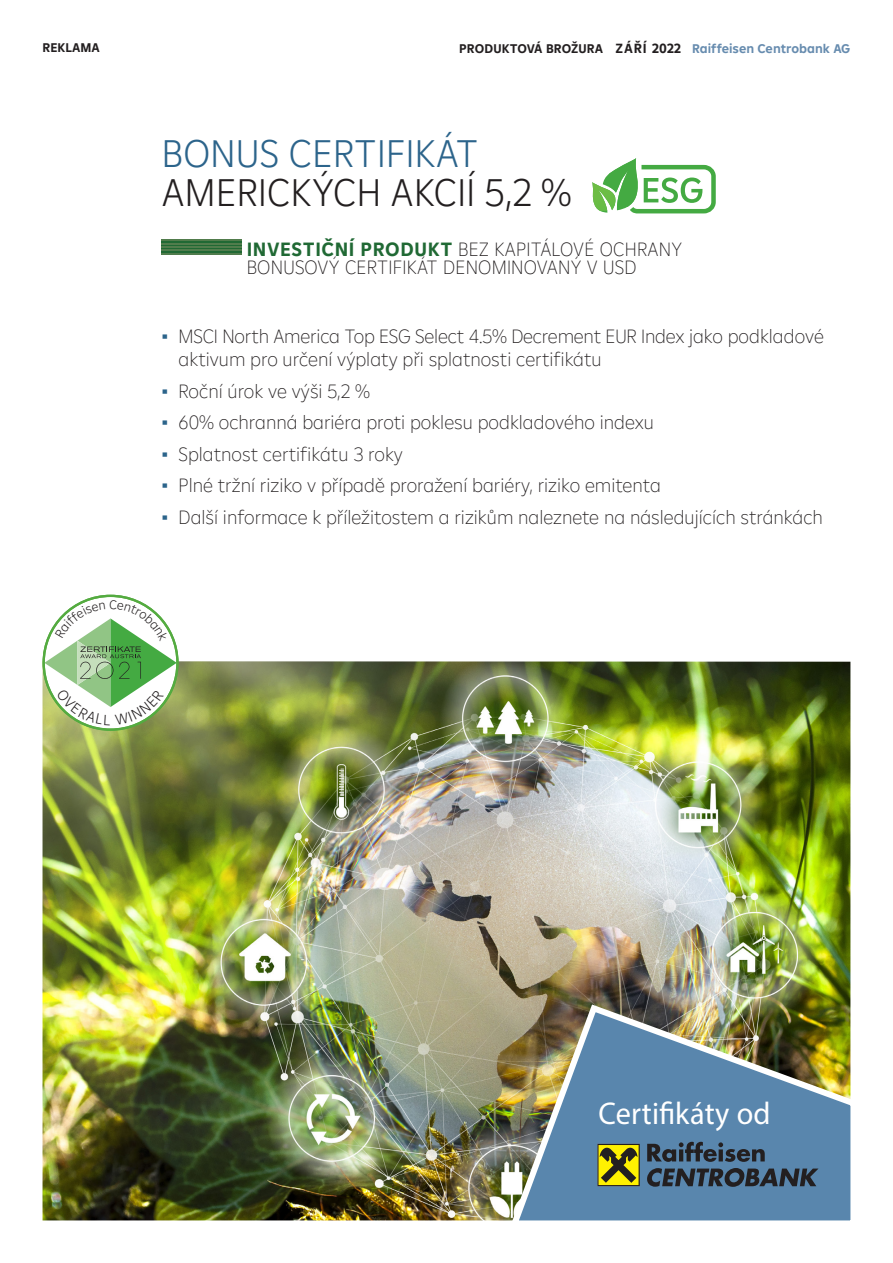
<style>
.page{position:relative;width:893px;height:1263px;background:#fff}
.page>*{position:absolute;margin:0;border:0;box-sizing:border-box;transform-origin:0 0}
.Titel_Blau{font:300 39px "Amalia";letter-spacing:.01em;color:#231f20}
.Titel_Blau-2{font:300 39px "Amalia";letter-spacing:.01em;color:#2c648b}
.t1{font:31.5px "Myriad Pro";letter-spacing:.005em;color:#fff;scale:.96 1}
.t2{font:100 19.5px/23px "Amalia";color:#231f20}
.Kopfzeile{font:700 12.75px "Amalia";color:#678caf}
.Kopfzeile-2{font:700 12.75px "Amalia";color:#231f20}
.s1{color:#231f20}
.s2{font-size:13.5px;color:#231f20}
.s3{font-weight:700;color:#206934}
.s4{font-family:"Trebuchet MS";font-weight:400;color:#2c648b}
</style>
<div class="page">
<div style="left:162px;top:239px;width:80px;height:16px;background:#206934"></div>
<hr style="left:162px;top:243px;width:80px;height:1px;background:#517c4c">
<hr style="left:162px;top:253px;width:80px;height:2px;background:#517c4c">
<hr style="left:162px;top:246px;width:80px;height:2px;background:#517c4c">
<img style="left:43px;top:661px;width:807px;height:559px">
<img style="left:506px;top:1001px;width:345px;height:220px">
<svg style="left:597px;top:1144px;width:43px;height:42px"></svg>
<div style="left:598px;top:1145px;width:41px;height:40px;background:#fff101"></div>
<svg style="left:600px;top:1148px;width:37px;height:35px"></svg>
<svg style="left:647px;top:1142px;width:118px;height:20px;background:#3f566b"></svg>
<svg style="left:647px;top:1168px;width:171px;height:19px;background:#3b4d5f"></svg>
<hr style="left:162px;top:249px;width:80px;height:2px;background:#517c4c">
<hr style="left:162px;top:239px;width:80px;height:2px;background:#517c4c">
<svg style="left:592px;top:158px;width:124px;height:56px"></svg>
<svg style="left:44px;top:600px;width:133px;height:125px"></svg>
<p class="Kopfzeile-2" style="left:43px;top:39px;width:59px">REKLAMA</p>
<p class="Kopfzeile" style="left:459px;top:40px;width:393px"><span class="s1">PRODUKTOVÁ BROŽURA</span> <span class="s2">ZÁŘÍ 2022</span> Raiffeisen Centrobank AG</p>
<p class="Titel_Blau-2" style="left:162px;top:128px;width:318px">BONUS CERTIFIKÁT</p>
<p class="Titel_Blau" style="left:162px;top:167px;width:411px">AMERICKÝCH AKCIÍ 5,2 %</p>
<p class="t2" style="left:247px;top:237px;width:437px"><span class="s3">INVESTIČNÍ PRODUKT</span> BEZ KAPITÁLOVÉ OCHRANY</p>
<p class="t2" style="left:247px;top:255px;width:391px">BONUSOVÝ CERTIFIKÁT DENOMINOVANÝ V USD</p>
<p class="t2" style="left:179px;top:324px;width:647px;text-indent:-17px"><span class="s4">▪</span> MSCI North America Top ESG Select 4.5% Decrement EUR Index jako podkladové aktivum pro určení výplaty při splatnosti certifikátu</p>
<p class="t2" style="left:162px;top:379px;width:210px"><span class="s4">▪</span> Roční úrok ve výši 5,2 %</p>
<p class="t2" style="left:162px;top:410px;width:494px"><span class="s4">▪</span> 60% ochranná bariéra proti poklesu podkladového indexu</p>
<p class="t2" style="left:162px;top:442px;width:243px"><span class="s4">▪</span> Splatnost certifikátu 3 roky</p>
<p class="t2" style="left:162px;top:473px;width:501px"><span class="s4">▪</span> Plné tržní riziko v případě proražení bariéry, riziko emitenta</p>
<p class="t2" style="left:162px;top:505px;width:663px"><span class="s4">▪</span> Další informace k příležitostem a rizikům naleznete na následujících stránkách</p>
<p class="t1" style="left:598px;top:1094px;width:181px">Certifikáty od</p>
</div>
